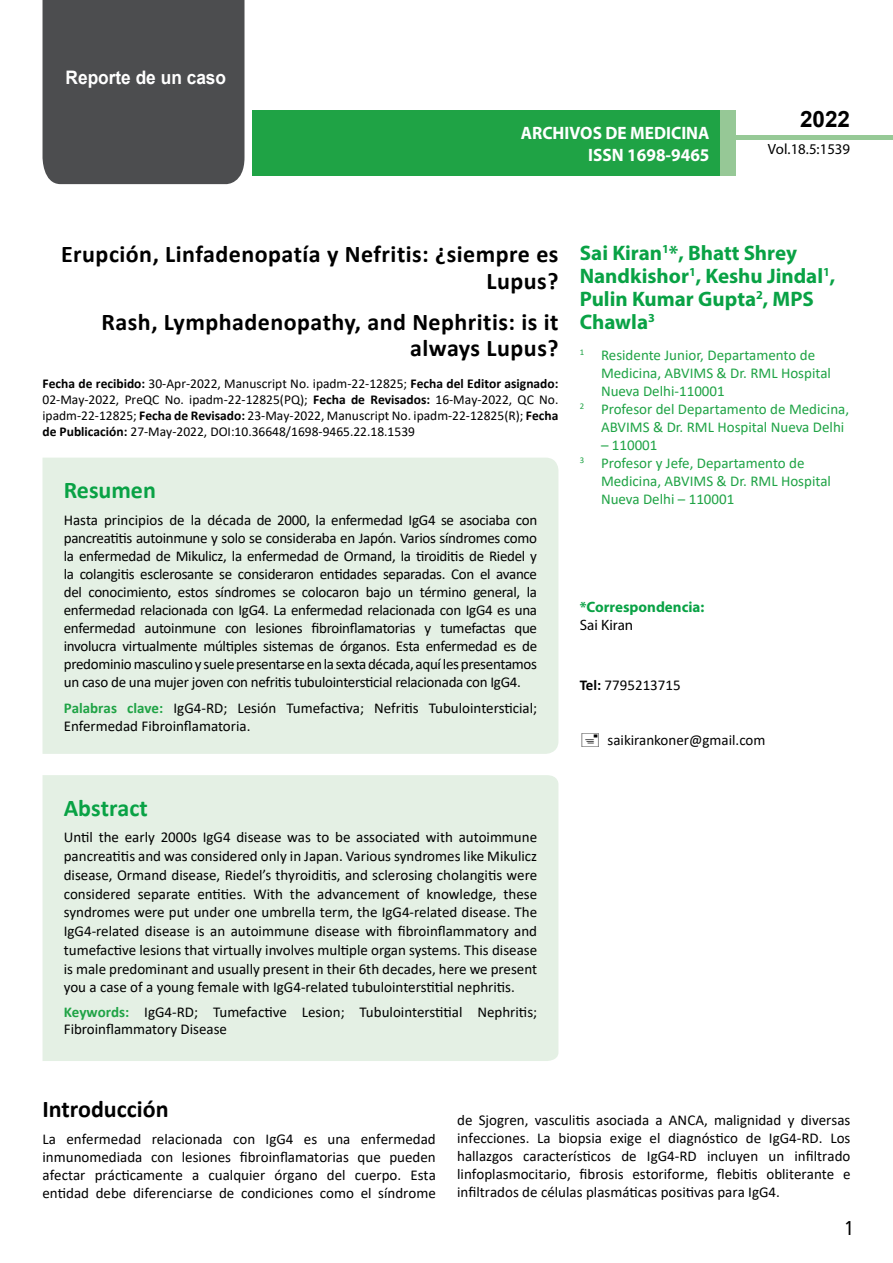
<style>
.page{position:relative;width:893px;height:1263px;background:#fff}
.page>*{position:absolute;margin:0;border:0;box-sizing:border-box;transform-origin:0 0}
.t1{font:25.5px "Tunga";color:#000}
.t2{font:700 24px/26.4px "Calibri";letter-spacing:.02em;color:#000;text-align:right}
.t3{font:700 24px "Calibri";color:#09a245}
.t4{font:700 24px "Calibri";color:#000}
.t5{font:700 22.5px "Arial";color:#000}
.t6{font:700 21px/23.1px "Myriad Pro";color:#09a245}
.t7{font:700 18.6px "Arial";color:#fff;scale:.93 1}
.t8{font:700 18px/21.6px "Myriad Pro";color:#fff;text-align:right;scale:.96 1}
.t9{font:15px/18px "Calibri";color:#000;text-align:justify}
.t10{font:15px "Calibri";color:#1fa345}
.t11{font:700 15px "Myriad Pro";color:#09a245}
.t12{font:15px "Myriad Pro";color:#000}
.t13{font:14.85px "Myriad Pro";color:#000}
.t14{font:13.5px/16.2px "Calibri";color:#000;text-align:justify}
.s1{font-weight:700}
.s2{font-weight:700;color:#1fa345}
</style>
<div class="page">
<div style="left:252px;top:110px;width:469px;height:66px;background:#1fa345"></div>
<div style="left:720px;top:110px;width:16px;height:66px;background:#96c896"></div>
<div style="left:43px;top:0;width:201px;height:184px;background:#4c4d4f"></div>
<div style="left:736px;top:135px;width:157px;height:5px;background:#96c996"></div>
<div style="left:43px;top:775px;width:515px;height:286px;background:#e4f0e4"></div>
<div style="left:43px;top:458px;width:515px;height:296px;background:#e4f0e4"></div>
<p class="t7" style="left:66px;top:64px;width:174px">Reporte de un caso</p>
<p class="t8" style="left:521px;top:122px;width:198px">ARCHIVOS DE MEDICINA<br>ISSN 1698-9465</p>
<h3 class="t5" style="left:800px;top:104px;width:52px">2022</h3>
<p class="t13" style="left:768px;top:140px;width:84px">Vol.18.5:1539</p>
<h2 class="t2" style="left:61px;top:241px;width:499px">Erupción, Linfadenopatía y Nefritis: ¿siempre es<br>Lupus?</h2>
<h2 class="t2" style="left:102px;top:308px;width:459px">Rash, Lymphadenopathy, and Nephritis: is it always Lupus?</h2>
<p class="t14" style="left:43px;top:375px;width:517px"><span class="s1">Fecha de recibido:</span> 30-Apr-2022, Manuscript No. ipadm-22-12825; <span class="s1">Fecha del Editor asignado:<br></span>02-May-2022, PreQC No. ipadm-22-12825(PQ); <span class="s1">Fecha de Revisados:</span> 16-May-2022, QC No. ipadm-22-12825; <span class="s1">Fecha de Revisado:</span> 23-May-2022, Manuscript No. ipadm-22-12825(R); <span class="s1">Fecha de Publicación:</span> 27-May-2022, DOI:10.36648/1698-9465.22.18.1539</p>
<h2 class="t3" style="left:64px;top:473px;width:94px">Resumen</h2>
<p class="t9" style="left:64px;top:510px;width:475px">Hasta principios de la década de 2000, la enfermedad IgG4 se asociaba con pancreatitis autoinmune y solo se consideraba en Japón. Varios síndromes como la enfermedad de Mikulicz, la enfermedad de Ormand, la tiroiditis de Riedel y la colangitis esclerosante se consideraron entidades separadas. Con el avance del conocimiento, estos síndromes se colocaron bajo un término general, la enfermedad relacionada con IgG4. La enfermedad relacionada con IgG4 es una enfermedad autoinmune con lesiones fibroinflamatorias y tumefactas que involucra virtualmente múltiples sistemas de órganos. Esta enfermedad es de predominio masculino y suele presentarse en la sexta década, aquí les presentamos un caso de una mujer joven con nefritis tubulointersticial relacionada con IgG4.</p>
<p class="t9" style="left:64px;top:699px;width:475px"><span class="s2">Palabras clave:</span> IgG4-RD; Lesión Tumefactiva; Nefritis Tubulointersticial;<br>Enfermedad Fibroinflamatoria.</p>
<h2 class="t3" style="left:64px;top:791px;width:86px">Abstract</h2>
<p class="t9" style="left:64px;top:828px;width:475px;line-height:18.8px">Until the early 2000s IgG4 disease was to be associated with autoimmune pancreatitis and was considered only in Japan. Various syndromes like Mikulicz disease, Ormand disease, Riedel’s thyroiditis, and sclerosing cholangitis were considered separate entities. With the advancement of knowledge, these syndromes were put under one umbrella term, the IgG4-related disease. The IgG4-related disease is an autoimmune disease with fibroinflammatory and tumefactive lesions that virtually involves multiple organ systems. This disease is male predominant and usually present in their 6th decades, here we present you a case of a young female with IgG4-related tubulointerstitial nephritis.</p>
<p class="t9" style="left:64px;top:1004px;width:475px;line-height:16.5px"><span class="s2">Keywords:</span> IgG4-RD; Tumefactive Lesion; Tubulointerstitial Nephritis;<br>Fibroinflammatory Disease</p>
<h3 class="t6" style="left:580px;top:241px;width:257px">Sai Kiran<sup>1</sup>*, Bhatt Shrey<br>Nandkishor<sup>1</sup>, Keshu Jindal<sup>1</sup>,<br>Pulin Kumar Gupta<sup>2</sup>, MPS<br>Chawla<sup>3</sup></h3>
<p class="t10" style="left:580px;top:345px;width:237px"><sup>1</sup> Residente Junior, Departamento de</p>
<p class="t10" style="left:601px;top:363px;width:231px">Medicina, ABVIMS &amp; Dr. RML Hospital</p>
<p class="t10" style="left:601px;top:381px;width:125px">Nueva Delhi-110001</p>
<p class="t10" style="left:580px;top:399px;width:271px"><sup>2</sup> Profesor del Departamento de Medicina,</p>
<p class="t10" style="left:601px;top:417px;width:245px">ABVIMS &amp; Dr. RML Hospital Nueva Delhi</p>
<p class="t10" style="left:601px;top:435px;width:58px">– 110001</p>
<p class="t10" style="left:580px;top:453px;width:226px"><sup>3</sup> Profesor y Jefe, Departamento de</p>
<p class="t10" style="left:601px;top:471px;width:231px">Medicina, ABVIMS &amp; Dr. RML Hospital</p>
<p class="t10" style="left:601px;top:489px;width:135px">Nueva Delhi – 110001</p>
<p class="t11" style="left:580px;top:597px;width:126px">*Correspondencia:</p>
<p class="t12" style="left:580px;top:616px;width:55px">Sai Kiran</p>
<p class="t9" style="left:580px;top:676px;width:102px"><span class="s1">Tel:</span> 7795213715</p>
<p class="t9" style="left:607px;top:731px;width:159px">saikirankoner@gmail.com</p>
<h2 class="t4" style="left:43px;top:1092px;width:128px">Introducción</h2>
<p class="t9" style="left:43px;top:1129px;width:395px">La enfermedad relacionada con IgG4 es una enfermedad inmunomediada con lesiones fibroinflamatorias que pueden afectar prácticamente a cualquier órgano del cuerpo. Esta entidad debe diferenciarse de condiciones como el síndrome</p>
<p class="t9" style="left:457px;top:1110px;width:395px">de Sjogren, vasculitis asociada a ANCA, malignidad y diversas infecciones. La biopsia exige el diagnóstico de IgG4-RD. Los hallazgos característicos de IgG4-RD incluyen un infiltrado linfoplasmocitario, fibrosis estoriforme, flebitis obliterante e infiltrados de células plasmáticas positivas para IgG4.</p>
<h1 class="t1" style="left:845px;top:1211px;width:9px">1</h1>
</div>
